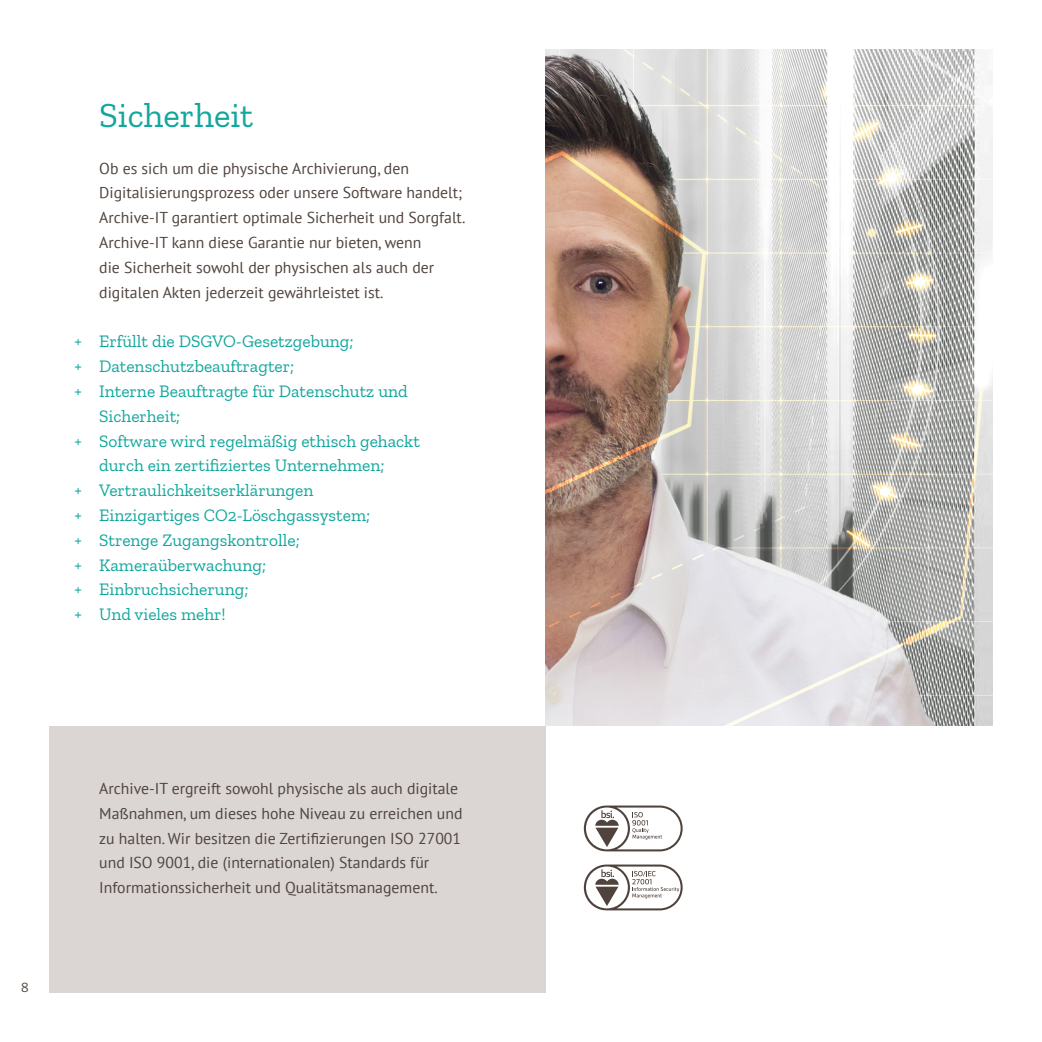
<style>
.page{position:relative;width:1042px;height:1042px;background:#fff}
.page>*{position:absolute;margin:0;border:0;box-sizing:border-box;transform-origin:0 0}
.t1{font:35px "Zilla Slab";color:#12a79d}
.t2{font:17.5px "Zilla Slab";color:#12a79d}
.t3{font:15.75px "PT Sans";color:#50433d}
.t4{font:14px "Zilla Slab";color:#50433d}
</style>
<div class="page">
<div style="left:50px;top:725px;width:496px;height:267px;background:#dbd6d4"></div>
<svg style="left:584px;top:805px;width:98px;height:46px"></svg>
<svg style="left:584px;top:864px;width:98px;height:46px"></svg>
<img style="left:546px;top:50px;width:446px;height:675px">
<p class="t1" style="left:99px;top:96px;width:155px">Sicherheit</p>
<p class="t3" style="left:99px;top:158px;width:311px">Ob es sich um die physische Archivierung, den</p>
<p class="t3" style="left:99px;top:183px;width:364px">Digitalisierungsprozess oder unsere Software handelt;</p>
<p class="t3" style="left:99px;top:208px;width:368px">Archive-IT garantiert optimale Sicherheit und Sorgfalt.</p>
<p class="t3" style="left:99px;top:232px;width:324px">Archive-IT kann diese Garantie nur bieten, wenn</p>
<p class="t3" style="left:99px;top:257px;width:336px">die Sicherheit sowohl der physischen als auch der</p>
<p class="t3" style="left:99px;top:282px;width:286px">digitalen Akten jederzeit gewährleistet ist.</p>
<p class="t2" style="left:74px;top:332px;width:281px">+ Erfüllt die DSGVO-Gesetzgebung;</p>
<p class="t2" style="left:74px;top:357px;width:221px">+ Datenschutzbeauftragter;</p>
<p class="t2" style="left:74px;top:381px;width:335px">+ Interne Beauftragte für Datenschutz und</p>
<p class="t2" style="left:99px;top:406px;width:83px">Sicherheit;</p>
<p class="t2" style="left:74px;top:431px;width:347px">+ Software wird regelmäßig ethisch gehackt</p>
<p class="t2" style="left:99px;top:456px;width:287px">durch ein zertifiziertes Unternehmen;</p>
<p class="t2" style="left:74px;top:481px;width:240px">+ Vertraulichkeitserklärungen</p>
<p class="t2" style="left:74px;top:505px;width:297px">+ Einzigartiges CO2-Löschgassystem;</p>
<p class="t2" style="left:74px;top:530px;width:227px">+ Strenge Zugangskontrolle;</p>
<p class="t2" style="left:74px;top:555px;width:193px">+ Kameraüberwachung;</p>
<p class="t2" style="left:74px;top:580px;width:175px">+ Einbruchsicherung;</p>
<p class="t2" style="left:74px;top:605px;width:153px">+ Und vieles mehr!</p>
<p class="t4" style="left:21px;top:980px;width:9px">8</p>
<p class="t3" style="left:99px;top:778px;width:360px">Archive-IT ergreift sowohl physische als auch digitale</p>
<p class="t3" style="left:99px;top:803px;width:365px">Maßnahmen, um dieses hohe Niveau zu erreichen und</p>
<p class="t3" style="left:99px;top:828px;width:363px">zu halten. Wir besitzen die Zertifizierungen ISO 27001</p>
<p class="t3" style="left:99px;top:852px;width:331px">und ISO 9001, die (internationalen) Standards für</p>
<p class="t3" style="left:99px;top:877px;width:340px">Informationssicherheit und Qualitätsmanagement.</p>
</div>
